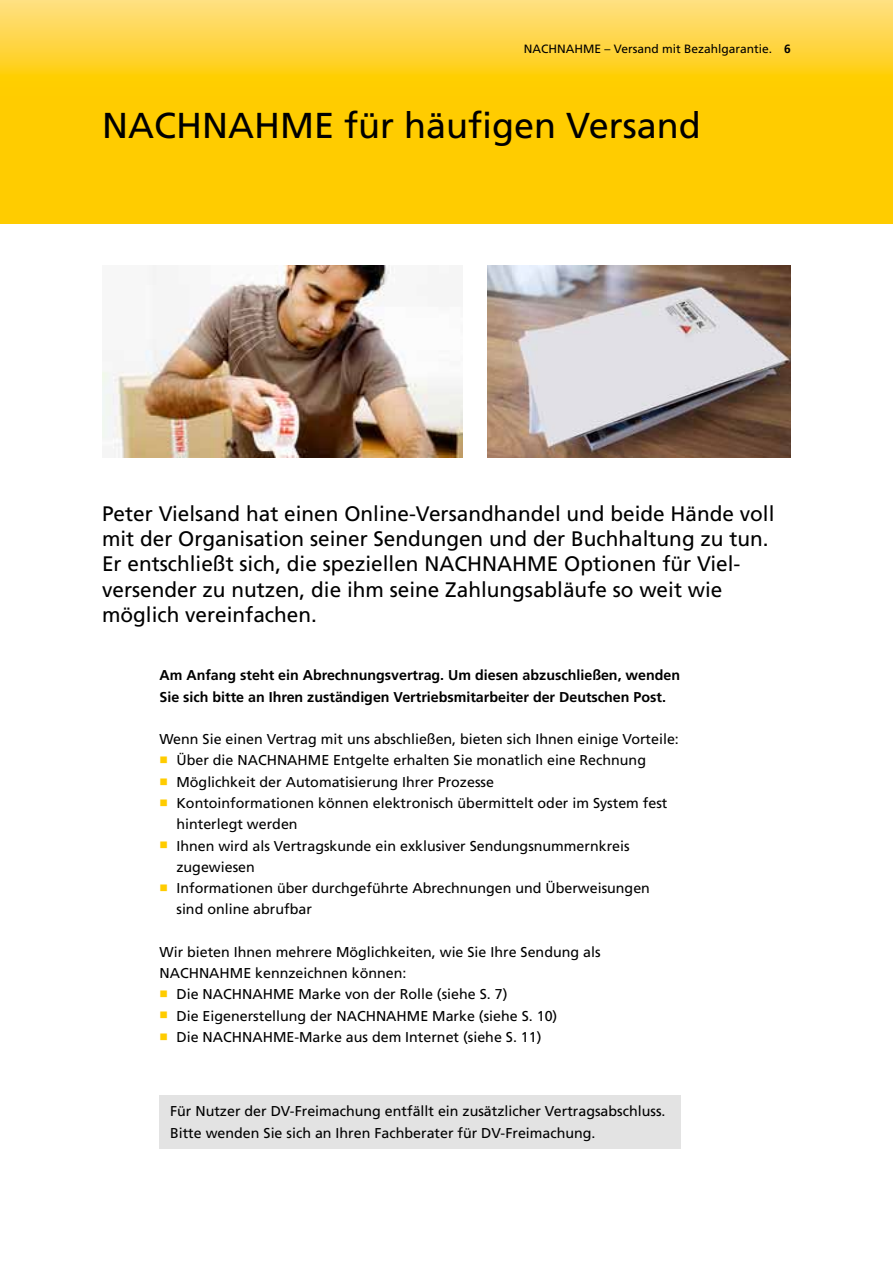
<style>
.page{position:relative;width:893px;height:1263px;background:#fff}
.page>*{position:absolute;margin:0;border:0;box-sizing:border-box;transform-origin:0 0}
.t1{font:36px "Frutiger LT Com";color:#000}
.t2{font:21px/25.2px "Frutiger LT Com";color:#000}
.t3{font:14.25px/21.3px "Frutiger LT Com";color:#000}
.t4{font:700 14.25px/21.3px "Frutiger LT Com";color:#000}
.t5{font:12px "Frutiger LT Com";color:#000}
.s1{font-weight:700}
.s2{color:#fc0}
</style>
<div class="page">
<svg style="left:0;top:0;width:893px;height:223px;background:#ffcf19"></svg>
<img style="left:102px;top:266px;width:360px;height:191px">
<img style="left:488px;top:266px;width:303px;height:191px">
<div style="left:159px;top:1095px;width:522px;height:53px;background:#e3e3e3"></div>
<p class="t5" style="left:524px;top:42px;width:268px">NACHNAHME – Versand mit Bezahlgarantie. <span class="s1">6</span></p>
<h1 class="t1" style="left:102px;top:105px;width:600px">NACHNAHME für häufigen Versand</h1>
<p class="t2" style="left:102px;top:501px;width:674px">Peter Vielsand hat einen Online-Versandhandel und beide Hände voll mit der Organisation seiner Sendungen und der Buchhaltung zu tun.<br>Er entschließt sich, die speziellen NACHNAHME Optionen für Viel&shy;versender zu nutzen, die ihm seine Zahlungsabläufe so weit wie möglich vereinfachen.</p>
<p class="t4" style="left:159px;top:665px;width:522px">Am Anfang steht ein Abrechnungsvertrag. Um diesen abzuschließen, wenden<br>Sie sich bitte an Ihren zuständigen Vertriebsmitarbeiter der Deutschen Post.</p>
<p class="t3" style="left:159px;top:729px;width:521px">Wenn Sie einen Vertrag mit uns abschließen, bieten sich Ihnen einige Vorteile:</p>
<p class="t3" style="left:159px;top:750px;width:488px"><span class="s2">■</span> Über die NACHNAHME Entgelte erhalten Sie monatlich eine Rechnung</p>
<p class="t3" style="left:159px;top:771px;width:336px"><span class="s2">■</span> Möglichkeit der Automatisierung Ihrer Prozesse</p>
<p class="t3" style="left:176px;top:792px;width:492px;text-indent:-17px"><span class="s2">■</span> Kontoinformationen können elektronisch übermittelt oder im System fest hinterlegt werden</p>
<p class="t3" style="left:176px;top:835px;width:455px;text-indent:-17px"><span class="s2">■</span> Ihnen wird als Vertragskunde ein exklusiver Sendungsnummernkreis zugewiesen</p>
<p class="t3" style="left:176px;top:877px;width:475px;text-indent:-17px"><span class="s2">■</span> Informationen über durchgeführte Abrechnungen und Überweisungen sind online abrufbar</p>
<p class="t3" style="left:159px;top:941px;width:443px">Wir bieten Ihnen mehrere Möglichkeiten, wie Sie Ihre Sendung als<br>NACHNAHME kennzeichnen können:</p>
<p class="t3" style="left:159px;top:984px;width:349px"><span class="s2">■</span> Die NACHNAHME Marke von der Rolle (siehe S. 7)</p>
<p class="t3" style="left:159px;top:1005px;width:399px"><span class="s2">■</span> Die Eigenerstellung der NACHNAHME Marke (siehe S. 10)</p>
<p class="t3" style="left:159px;top:1026px;width:384px"><span class="s2">■</span> Die NACHNAHME-Marke aus dem Internet (siehe S. 11)</p>
<p class="t3" style="left:170px;top:1101px;width:497px">Für Nutzer der DV-Freimachung entfällt ein zusätzlicher Vertragsabschluss.<br>Bitte wenden Sie sich an Ihren Fachberater für DV-Freimachung.</p>
</div>
